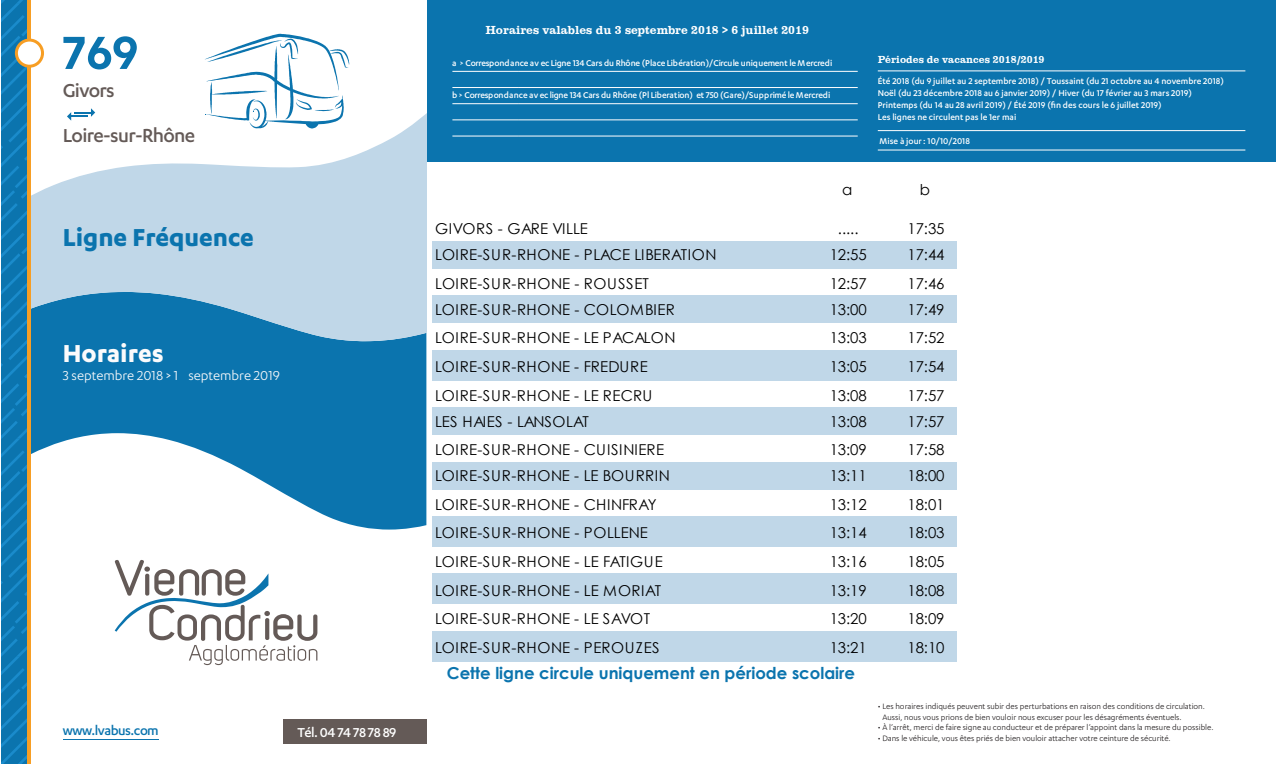
<style>
.page{position:relative;width:1276px;height:764px;background:#fff}
.page>*{position:absolute;margin:0;border:0;box-sizing:border-box;transform-origin:0 0}
.t1{font:600 54px "Karbon";color:#0b74ae}
.t2{font:700 28.5px "Karbon";letter-spacing:-.005em;color:#0b74ae}
.t3{font:700 28.5px "Karbon";color:#fbfbfc}
.t4{font:500 21.75px "Karbon";letter-spacing:-.03em;color:#645a57}
.t5{font:700 16.5px "Century Gothic";color:#0b74ae}
.t6{font:15px "Century Gothic";letter-spacing:.03em;color:#000001}
.t7{font:15px "Karbon";color:#fbfbfc}
.t8{font:15px "Century Gothic";letter-spacing:-.005em;color:#000001}
.t9{font:500 15px "Karbon";letter-spacing:-.03em;color:#0b74ae}
.t10{font:500 15px "Karbon";letter-spacing:-.03em;color:#fff}
.t11{font:12px "Clarendon";color:#fff}
.t12{font:10.5px "Clarendon";color:#fff}
.t13{font:500 9.75px/12px "Karbon";color:#fff}
.t14{font:500 9.75px "Karbon";letter-spacing:-.02em;color:#fff}
.t15{font:9px/10.5px "Karbon";color:#231f20}
</style>
<div class="page">
<div style="left:427px;top:0;width:848px;height:162px;background:#0b74ae"></div>
<hr style="left:452px;top:87px;width:66px;height:1px;background:#fff">
<hr style="left:518px;top:87px;width:339px;height:1px;background:#fff">
<hr style="left:452px;top:103px;width:66px;height:1px;background:#fff">
<hr style="left:518px;top:103px;width:339px;height:1px;background:#fff">
<hr style="left:452px;top:120px;width:66px;height:1px;background:#fff">
<hr style="left:518px;top:120px;width:339px;height:1px;background:#fff">
<hr style="left:452px;top:136px;width:66px;height:1px;background:#fff">
<hr style="left:518px;top:136px;width:339px;height:1px;background:#fff">
<hr style="left:452px;top:71px;width:66px;height:1px;background:#fff">
<hr style="left:518px;top:71px;width:339px;height:1px;background:#fff">
<hr style="left:877px;top:71px;width:368px;height:1px;background:#fff">
<hr style="left:877px;top:150px;width:368px;height:1px;background:#fff">
<hr style="left:877px;top:130px;width:368px;height:1px;background:#fff">
<svg style="left:44px;top:352px;width:382px;height:177px;fill:#0b74ae"></svg>
<div style="left:283px;top:719px;width:143px;height:24px;background:#645a57"></div>
<svg style="left:44px;top:112px;width:382px;height:240px;fill:#c0d7e8"></svg>
<svg style="left:115px;top:560px;width:202px;height:104px"></svg>
<svg style="left:67px;top:108px;width:28px;height:13px"></svg>
<svg style="left:1px;top:0;width:43px;height:763px"></svg>
<hr style="left:63px;top:738px;width:95px;height:1px;background:#0b74ae">
<svg style="left:205px;top:34px;width:144px;height:95px"></svg>
<div style="left:432px;top:241px;width:524px;height:27px;background:#c0d7e8"></div>
<div style="left:432px;top:295px;width:524px;height:28px;background:#c0d7e8"></div>
<div style="left:432px;top:350px;width:524px;height:30px;background:#c0d7e8"></div>
<div style="left:432px;top:407px;width:524px;height:27px;background:#c0d7e8"></div>
<div style="left:432px;top:462px;width:524px;height:27px;background:#c0d7e8"></div>
<div style="left:432px;top:516px;width:524px;height:30px;background:#c0d7e8"></div>
<div style="left:432px;top:573px;width:524px;height:30px;background:#c0d7e8"></div>
<div style="left:432px;top:631px;width:524px;height:30px;background:#c0d7e8"></div>
<h1 class="t1" style="left:63px;top:22px;width:77px">769</h1>
<p class="t11" style="left:485px;top:23px;width:325px">Horaires valables du 3 septembre 2018 &gt; 6 juillet 2019</p>
<p class="t14" style="left:452px;top:58px;width:382px">a &gt; Correspondance av ec Ligne 134 Cars du Rhône (Place Libération)/Circule uniquement le Mercredi</p>
<h3 class="t4" style="left:63px;top:79px;width:53px">Givors</h3>
<p class="t14" style="left:452px;top:89px;width:380px">b &gt; Correspondance av ec ligne 134 Cars du Rhône (Pl Liberation) et 750 (Gare)/Supprimé le Mercredi</p>
<h3 class="t4" style="left:63px;top:124px;width:134px">Loire-sur-Rhône</h3>
<p class="t12" style="left:877px;top:54px;width:168px">Périodes de vacances 2018/2019</p>
<p class="t13" style="left:877px;top:74px;width:347px">Été 2018 (du 9 juillet au 2 septembre 2018) / Toussaint (du 21 octobre au 4 novembre 2018)<br>Noël (du 23 décembre 2018 au 6 janvier 2019) / Hiver (du 17 février au 3 mars 2019)<br>Printemps (du 14 au 28 avril 2019) / Été 2019 (fin des cours le 6 juillet 2019)<br>Les lignes ne circulent pas le 1er mai</p>
<p class="t13" style="left:879px;top:134px;width:92px">Mise à jour: 10/10/2018</p>
<p class="t6" style="left:842px;top:179px;width:12px">a</p>
<p class="t6" style="left:919px;top:179px;width:12px">b</p>
<h2 class="t2" style="left:63px;top:221px;width:193px">Ligne Fréquence</h2>
<h2 class="t3" style="left:63px;top:337px;width:102px">Horaires</h2>
<p class="t7" style="left:63px;top:367px;width:219px">3 septembre 2018 &gt; 1<sup>er</sup> septembre 2019</p>
<p class="t9" style="left:63px;top:722px;width:97px">www.lvabus.com</p>
<p class="t10" style="left:297px;top:723px;width:100px">Tél. 04 74 78 78 89</p>
<p class="t6" style="left:435px;top:218px;width:154px">GIVORS - GARE VILLE</p>
<p class="t6" style="left:838px;top:218px;width:22px">.....</p>
<p class="t6" style="left:907px;top:218px;width:39px">17:35</p>
<p class="t6" style="left:435px;top:244px;width:283px">LOIRE-SUR-RHONE - PLACE LIBERATION</p>
<p class="t6" style="left:829px;top:244px;width:39px">12:55</p>
<p class="t6" style="left:907px;top:244px;width:39px">17:44</p>
<p class="t6" style="left:435px;top:273px;width:215px">LOIRE-SUR-RHONE - ROUSSET</p>
<p class="t6" style="left:829px;top:273px;width:39px">12:57</p>
<p class="t6" style="left:907px;top:273px;width:39px">17:46</p>
<p class="t6" style="left:435px;top:299px;width:241px">LOIRE-SUR-RHONE - COLOMBIER</p>
<p class="t6" style="left:829px;top:299px;width:39px">13:00</p>
<p class="t6" style="left:907px;top:299px;width:39px">17:49</p>
<p class="t6" style="left:435px;top:327px;width:242px">LOIRE-SUR-RHONE - LE PACALON</p>
<p class="t6" style="left:829px;top:327px;width:39px">13:03</p>
<p class="t6" style="left:907px;top:327px;width:39px">17:52</p>
<p class="t6" style="left:435px;top:356px;width:214px">LOIRE-SUR-RHONE - FREDURE</p>
<p class="t6" style="left:829px;top:356px;width:39px">13:05</p>
<p class="t6" style="left:907px;top:356px;width:39px">17:54</p>
<p class="t6" style="left:435px;top:384px;width:219px">LOIRE-SUR-RHONE - LE RECRU</p>
<p class="t6" style="left:829px;top:384px;width:39px">13:08</p>
<p class="t6" style="left:907px;top:384px;width:39px">17:57</p>
<p class="t8" style="left:435px;top:410px;width:155px">LES HAIES - LANSOLAT</p>
<p class="t6" style="left:829px;top:410px;width:39px">13:08</p>
<p class="t6" style="left:907px;top:410px;width:39px">17:57</p>
<p class="t6" style="left:435px;top:439px;width:230px">LOIRE-SUR-RHONE - CUISINIERE</p>
<p class="t6" style="left:829px;top:439px;width:39px">13:09</p>
<p class="t6" style="left:907px;top:439px;width:39px">17:58</p>
<p class="t6" style="left:435px;top:465px;width:236px">LOIRE-SUR-RHONE - LE BOURRIN</p>
<p class="t6" style="left:829px;top:465px;width:39px">13:11</p>
<p class="t6" style="left:907px;top:465px;width:39px">18:00</p>
<p class="t6" style="left:435px;top:493px;width:223px">LOIRE-SUR-RHONE - CHINFRAY</p>
<p class="t6" style="left:829px;top:493px;width:39px">13:12</p>
<p class="t6" style="left:907px;top:493px;width:39px">18:01</p>
<p class="t6" style="left:435px;top:522px;width:214px">LOIRE-SUR-RHONE - POLLENE</p>
<p class="t6" style="left:829px;top:522px;width:39px">13:14</p>
<p class="t6" style="left:907px;top:522px;width:39px">18:03</p>
<p class="t6" style="left:435px;top:551px;width:229px">LOIRE-SUR-RHONE - LE FATIGUE</p>
<p class="t6" style="left:829px;top:551px;width:39px">13:16</p>
<p class="t6" style="left:907px;top:551px;width:39px">18:05</p>
<p class="t6" style="left:435px;top:579px;width:228px">LOIRE-SUR-RHONE - LE MORIAT</p>
<p class="t6" style="left:829px;top:579px;width:39px">13:19</p>
<p class="t6" style="left:907px;top:579px;width:39px">18:08</p>
<p class="t6" style="left:435px;top:608px;width:217px">LOIRE-SUR-RHONE - LE SAVOT</p>
<p class="t6" style="left:829px;top:608px;width:39px">13:20</p>
<p class="t6" style="left:907px;top:608px;width:39px">18:09</p>
<p class="t6" style="left:435px;top:636px;width:226px">LOIRE-SUR-RHONE - PEROUZES</p>
<p class="t6" style="left:829px;top:636px;width:39px">13:21</p>
<p class="t6" style="left:907px;top:636px;width:39px">18:10</p>
<p class="t5" style="left:447px;top:660px;width:410px">Cette ligne circule uniquement en période scolaire</p>
<p class="t15" style="left:882px;top:700px;width:324px;text-indent:-5px">• Les horaires indiqués peuvent subir des perturbations en raison des conditions de circulation.<br>Aussi, nous vous prions de bien vouloir nous excuser pour les désagréments éventuels.</p>
<p class="t15" style="left:877px;top:721px;width:337px">• À l’arrêt, merci de faire signe au conducteur et de préparer l’appoint dans la mesure du possible.</p>
<p class="t15" style="left:877px;top:732px;width:294px">• Dans le véhicule, vous êtes priés de bien vouloir attacher votre ceinture de sécurité.</p>
</div>
